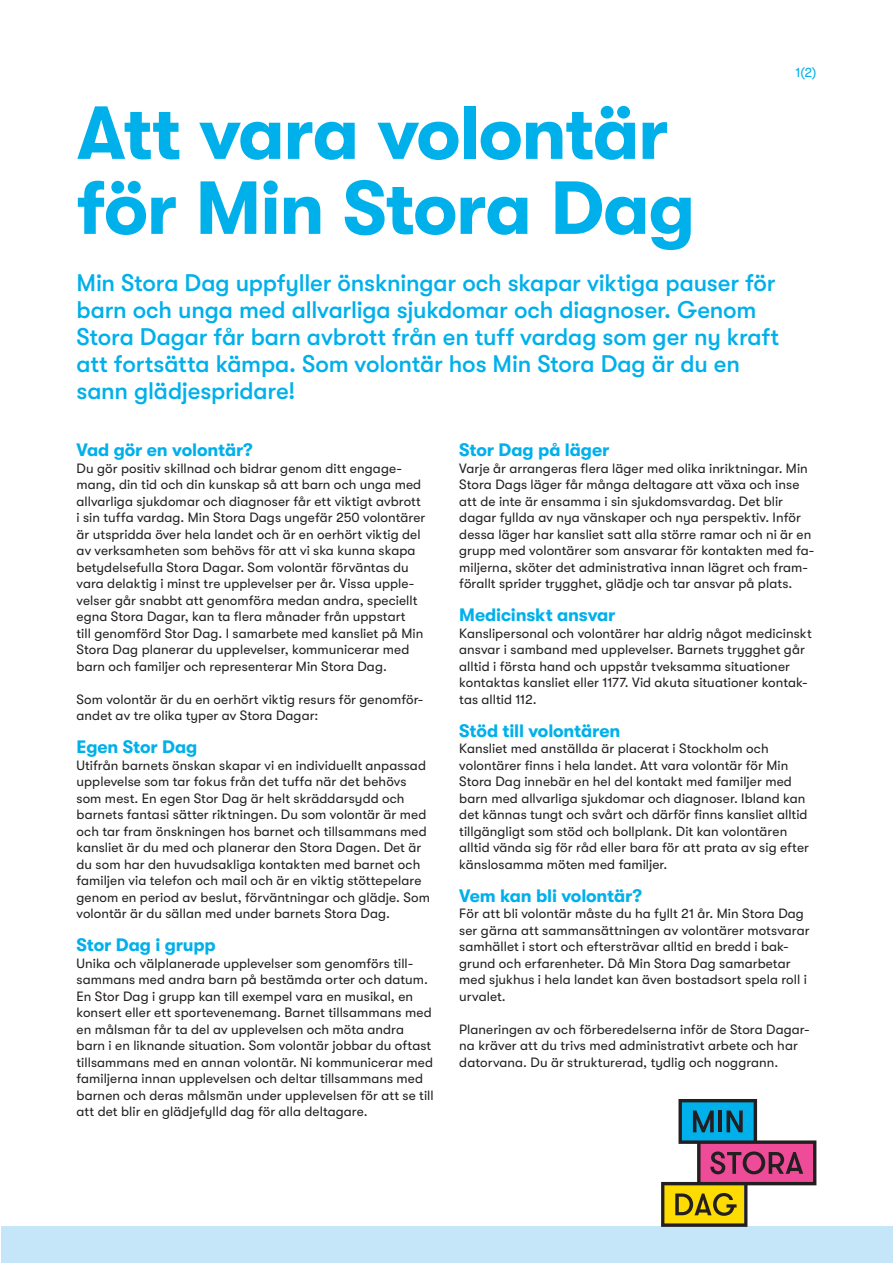
<style>
.page{position:relative;width:893px;height:1263px;background:#fff}
.page>*{position:absolute;margin:0;border:0;box-sizing:border-box;transform-origin:0 0}
.t1{font:700 75px/75px "GT Walsheim";letter-spacing:-.02em;color:#00b0ea}
.t2{font:500 24px/27px "GT Walsheim";letter-spacing:-.005em;color:#00b0ea}
.t3{font:700 18px "GT Walsheim";letter-spacing:-.01em;color:#00b0ea}
.t4{font:13.5px/16.5px "GT Walsheim";letter-spacing:.005em;color:#231f20}
.t5{font:13.5px "GT Walsheim";color:#00b0ea}
</style>
<div class="page">
<div style="left:2px;top:1227px;width:891px;height:36px;background:#c5e6f8"></div>
<svg style="left:661px;top:1099px;width:155px;height:128px"></svg>
<p class="t1" style="left:77px;top:96px;width:620px">Att vara volontär för Min Stora Dag</p>
<p class="t2" style="left:77px;top:269px;width:704px">Min Stora Dag uppfyller önskningar och skapar viktiga pauser för barn och unga med allvarliga sjukdomar och diagnoser. Genom Stora Dagar får barn avbrott från en tuff vardag som ger ny kraft att fortsätta kämpa. Som volontär hos Min Stora Dag är du en sann glädjespridare!</p>
<p class="t5" style="left:796px;top:64px;width:22px">1(2)</p>
<p class="t3" style="left:77px;top:440px;width:178px">Vad gör en volontär?</p>
<p class="t4" style="left:77px;top:460px;width:350px">Du gör positiv skillnad och bidrar genom ditt engage&shy;mang, din tid och din kunskap så att barn och unga med allvarliga sjukdomar och diagnoser får ett viktigt avbrott i sin tuffa vardag. Min Stora Dags ungefär 250 volontärer är utspridda över hela landet och är en oerhört viktig del av verksamheten som behövs för att vi ska kunna skapa betydelsefulla Stora Dagar. Som volontär förväntas du vara delaktig i minst tre upplevelser per år. Vissa upple&shy;velser går snabbt att genomföra medan andra, speciellt egna Stora Dagar, kan ta flera månader från uppstart<br>till genomförd Stor Dag. I samarbete med kansliet på Min Stora Dag planerar du upplevelser, kommunicerar med barn och familjer och representerar Min Stora Dag.</p>
<p class="t4" style="left:77px;top:691px;width:348px">Som volontär är du en oerhört viktig resurs för genomför&shy;andet av tre olika typer av Stora Dagar:</p>
<p class="t3" style="left:77px;top:737px;width:122px">Egen Stor Dag</p>
<p class="t4" style="left:77px;top:757px;width:355px">Utifrån barnets önskan skapar vi en individuellt anpassad upplevelse som tar fokus från det tuffa när det behövs som mest. En egen Stor Dag är helt skräddarsydd och barnets fantasi sätter riktningen. Du som volontär är med och tar fram önskningen hos barnet och tillsammans med kansliet är du med och planerar den Stora Dagen. Det är du som har den huvudsakliga kontakten med barnet och familjen via telefon och mail och är en viktig stöttepelare genom en period av beslut, förväntningar och glädje. Som volontär är du sällan med under barnets Stora Dag.</p>
<p class="t3" style="left:77px;top:935px;width:141px">Stor Dag i grupp</p>
<p class="t4" style="left:77px;top:955px;width:359px">Unika och välplanerade upplevelser som genomförs till&shy;sammans med andra barn på bestämda orter och datum.<br>En Stor Dag i grupp kan till exempel vara en musikal, en konsert eller ett sportevenemang. Barnet tillsammans med en målsman får ta del av upplevelsen och möta andra barn i en liknande situation. Som volontär jobbar du oftast tillsammans med en annan volontär. Ni kommunicerar med familjerna innan upplevelsen och deltar tillsammans med barnen och deras målsmän under upplevelsen för att se till att det blir en glädjefylld dag för alla deltagare.</p>
<p class="t3" style="left:459px;top:440px;width:152px">Stor Dag på läger</p>
<p class="t4" style="left:459px;top:460px;width:357px">Varje år arrangeras flera läger med olika inriktningar. Min Stora Dags läger får många deltagare att växa och inse att de inte är ensamma i sin sjukdomsvardag. Det blir dagar fyllda av nya vänskaper och nya perspektiv. Inför dessa läger har kansliet satt alla större ramar och ni är en grupp med volontärer som ansvarar för kontakten med fa&shy;miljerna, sköter det administrativa innan lägret och fram&shy;förallt sprider trygghet, glädje och tar ansvar på plats.</p>
<p class="t3" style="left:459px;top:605px;width:158px">Medicinskt ansvar</p>
<p class="t4" style="left:459px;top:625px;width:354px">Kanslipersonal och volontärer har aldrig något medicinskt ansvar i samband med upplevelser. Barnets trygghet går alltid i första hand och uppstår tveksamma situationer kontaktas kansliet eller 1177. Vid akuta situationer kontak&shy;tas alltid 112.</p>
<p class="t3" style="left:459px;top:720px;width:163px">Stöd till volontären</p>
<p class="t4" style="left:459px;top:740px;width:351px">Kansliet med anställda är placerat i Stockholm och volontärer finns i hela landet. Att vara volontär för Min Stora Dag innebär en hel del kontakt med familjer med barn med allvarliga sjukdomar och diagnoser. Ibland kan det kännas tungt och svårt och därför finns kansliet alltid tillgängligt som stöd och bollplank. Dit kan volontären alltid vända sig för råd eller bara för att prata av sig efter känslosamma möten med familjer.</p>
<p class="t3" style="left:459px;top:885px;width:184px">Vem kan bli volontär?</p>
<p class="t4" style="left:459px;top:905px;width:352px">För att bli volontär måste du ha fyllt 21 år. Min Stora Dag ser gärna att sammansättningen av volontärer motsvarar samhället i stort och eftersträvar alltid en bredd i bak&shy;grund och erfarenheter. Då Min Stora Dag samarbetar med sjukhus i hela landet kan även bostadsort spela roll i urvalet.</p>
<p class="t4" style="left:459px;top:1021px;width:352px">Planeringen av och förberedelserna inför de Stora Dagar&shy;na kräver att du trivs med administrativt arbete och har datorvana. Du är strukturerad, tydlig och noggrann.</p>
</div>
